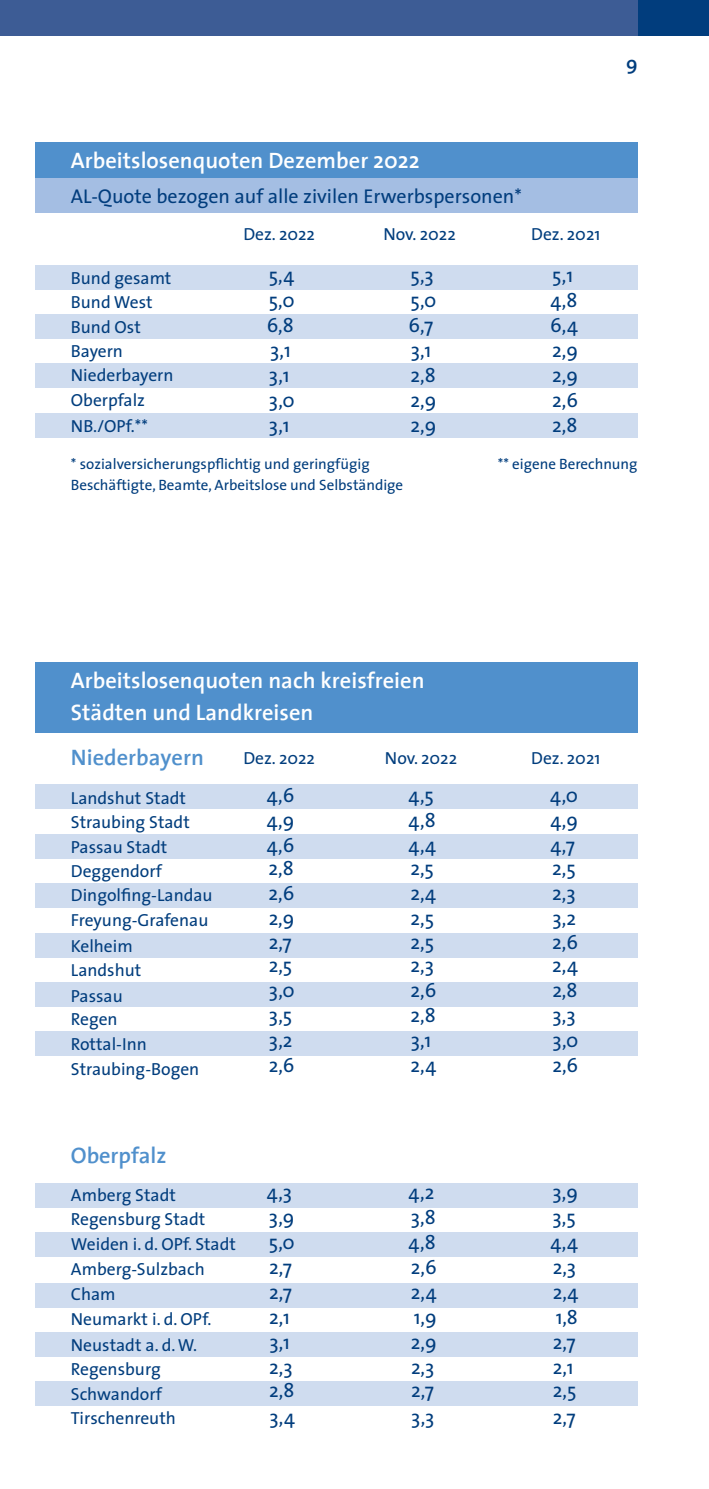
<style>
.page{position:relative;width:709px;height:1489px;background:#fff}
.page>*{position:absolute;margin:0;border:0;box-sizing:border-box;transform-origin:0 0}
.t1{font:600 22.5px/32px "The Sans";color:#fff}
.t2{font:600 22.5px "The Sans";color:#5090cc}
.t3{font:20px "The Sans";color:#013d7d}
.t4{font:600 20px "The Sans";color:#013d7d}
.t5{font:17.5px/25px "The Sans";color:#013d7d}
.t6{font:15px/21.2px "The Sans";color:#013d7d}
</style>
<div class="page">
<div style="left:0;top:0;width:709px;height:35px;background:#013d7d"></div>
<div style="left:0;top:0;width:638px;height:35px;background:#3d5c95"></div>
<div style="left:35px;top:177px;width:603px;height:36px;background:#a4bee3"></div>
<div style="left:35px;top:142px;width:603px;height:35px;background:#5090cc"></div>
<div style="left:35px;top:883px;width:603px;height:25px;background:#cfdcef"></div>
<div style="left:35px;top:1282px;width:603px;height:25px;background:#cfdcef"></div>
<div style="left:35px;top:1031px;width:603px;height:25px;background:#cfdcef"></div>
<div style="left:35px;top:833px;width:603px;height:25px;background:#cfdcef"></div>
<div style="left:35px;top:1231px;width:603px;height:25px;background:#cfdcef"></div>
<div style="left:35px;top:981px;width:603px;height:25px;background:#cfdcef"></div>
<div style="left:35px;top:1381px;width:603px;height:24px;background:#cfdcef"></div>
<div style="left:35px;top:932px;width:603px;height:25px;background:#cfdcef"></div>
<div style="left:35px;top:1332px;width:603px;height:24px;background:#cfdcef"></div>
<div style="left:35px;top:784px;width:603px;height:25px;background:#cfdcef"></div>
<div style="left:35px;top:1182px;width:603px;height:25px;background:#cfdcef"></div>
<div style="left:35px;top:661px;width:603px;height:71px;background:#5090cc"></div>
<div style="left:35px;top:363px;width:603px;height:25px;background:#cfdcef"></div>
<div style="left:35px;top:314px;width:603px;height:24px;background:#cfdcef"></div>
<div style="left:35px;top:413px;width:603px;height:25px;background:#cfdcef"></div>
<div style="left:35px;top:265px;width:603px;height:24px;background:#cfdcef"></div>
<p class="t4" style="left:626px;top:47px;width:13px">9</p>
<p class="t1" style="left:71px;top:143px;width:350px">Arbeitslosenquoten Dezember 2022</p>
<p class="t3" style="left:71px;top:180px;width:452px">AL-Quote bezogen auf alle zivilen Erwerbspersonen*</p>
<p class="t5" style="left:243px;top:221px;width:73px">Dez. 2022</p>
<p class="t5" style="left:383px;top:221px;width:74px">Nov. 2022</p>
<p class="t5" style="left:531px;top:221px;width:71px">Dez. 2021</p>
<p class="t5" style="left:71px;top:265px;width:102px">Bund gesamt<br>Bund West<br>Bund Ost</p>
<p class="t5" style="left:71px;top:338px;width:104px">Bayern<br>Niederbayern<br>Oberpfalz<br>NB./OPf.**</p>
<p class="t3" style="left:269px;top:258px;width:27px">5,4</p>
<p class="t3" style="left:410px;top:258px;width:25px">5,3</p>
<p class="t3" style="left:552px;top:258px;width:22px">5,1</p>
<p class="t3" style="left:269px;top:283px;width:27px">5,0</p>
<p class="t3" style="left:410px;top:283px;width:27px">5,0</p>
<p class="t3" style="left:550px;top:283px;width:29px">4,8</p>
<p class="t3" style="left:267px;top:308px;width:29px">6,8</p>
<p class="t3" style="left:408px;top:308px;width:26px">6,7</p>
<p class="t3" style="left:550px;top:308px;width:29px">6,4</p>
<p class="t3" style="left:270px;top:333px;width:22px">3,1</p>
<p class="t3" style="left:411px;top:333px;width:22px">3,1</p>
<p class="t3" style="left:552px;top:333px;width:27px">2,9</p>
<p class="t3" style="left:269px;top:358px;width:22px">3,1</p>
<p class="t3" style="left:410px;top:358px;width:27px">2,8</p>
<p class="t3" style="left:552px;top:358px;width:27px">2,9</p>
<p class="t3" style="left:269px;top:383px;width:27px">3,0</p>
<p class="t3" style="left:410px;top:383px;width:27px">2,9</p>
<p class="t3" style="left:552px;top:383px;width:27px">2,6</p>
<p class="t3" style="left:269px;top:408px;width:22px">3,1</p>
<p class="t3" style="left:410px;top:408px;width:27px">2,9</p>
<p class="t3" style="left:552px;top:408px;width:27px">2,8</p>
<p class="t6" style="left:71px;top:452px;width:334px">* sozialversicherungspflichtig und geringfügig<br>Beschäftigte, Beamte, Arbeitslose und Selbständige</p>
<p class="t6" style="left:498px;top:452px;width:141px">** eigene Berechnung</p>
<p class="t1" style="left:71px;top:663px;width:355px">Arbeitslosenquoten nach kreisfreien<br>Städten und Landkreisen</p>
<p class="t2" style="left:71px;top:738px;width:134px">Niederbayern</p>
<p class="t5" style="left:71px;top:784px;width:117px">Landshut Stadt</p>
<p class="t5" style="left:71px;top:809px;width:120px">Straubing Stadt</p>
<p class="t5" style="left:71px;top:834px;width:98px">Passau Stadt</p>
<p class="t5" style="left:71px;top:857px;width:93px">Deggendorf</p>
<p class="t5" style="left:71px;top:882px;width:143px">Dingolfing-Landau</p>
<p class="t5" style="left:71px;top:907px;width:139px">Freyung-Grafenau</p>
<p class="t5" style="left:71px;top:932px;width:63px">Kelheim</p>
<p class="t5" style="left:71px;top:957px;width:72px">Landshut</p>
<p class="t5" style="left:71px;top:982px;width:53px">Passau</p>
<p class="t5" style="left:71px;top:1005px;width:48px">Regen</p>
<p class="t5" style="left:71px;top:1030px;width:77px">Rottal-Inn</p>
<p class="t5" style="left:71px;top:1055px;width:130px">Straubing-Bogen</p>
<p class="t5" style="left:243px;top:744px;width:73px">Dez. 2022</p>
<p class="t5" style="left:385px;top:744px;width:74px">Nov. 2022</p>
<p class="t5" style="left:531px;top:744px;width:71px">Dez. 2021</p>
<p class="t3" style="left:267px;top:778px;width:29px">4,6</p>
<p class="t3" style="left:408px;top:778px;width:27px">4,5</p>
<p class="t3" style="left:550px;top:778px;width:29px">4,0</p>
<p class="t3" style="left:267px;top:803px;width:29px">4,9</p>
<p class="t3" style="left:408px;top:803px;width:29px">4,8</p>
<p class="t3" style="left:550px;top:803px;width:29px">4,9</p>
<p class="t3" style="left:267px;top:828px;width:29px">4,6</p>
<p class="t3" style="left:408px;top:828px;width:29px">4,4</p>
<p class="t3" style="left:550px;top:828px;width:26px">4,7</p>
<p class="t3" style="left:269px;top:851px;width:27px">2,8</p>
<p class="t3" style="left:410px;top:851px;width:25px">2,5</p>
<p class="t3" style="left:552px;top:851px;width:25px">2,5</p>
<p class="t3" style="left:269px;top:876px;width:27px">2,6</p>
<p class="t3" style="left:410px;top:876px;width:27px">2,4</p>
<p class="t3" style="left:552px;top:876px;width:25px">2,3</p>
<p class="t3" style="left:269px;top:901px;width:27px">2,9</p>
<p class="t3" style="left:410px;top:901px;width:25px">2,5</p>
<p class="t3" style="left:552px;top:901px;width:25px">3,2</p>
<p class="t3" style="left:269px;top:925px;width:24px">2,7</p>
<p class="t3" style="left:410px;top:925px;width:25px">2,5</p>
<p class="t3" style="left:552px;top:925px;width:27px">2,6</p>
<p class="t3" style="left:269px;top:948px;width:25px">2,5</p>
<p class="t3" style="left:410px;top:948px;width:25px">2,3</p>
<p class="t3" style="left:552px;top:948px;width:27px">2,4</p>
<p class="t3" style="left:269px;top:973px;width:27px">3,0</p>
<p class="t3" style="left:410px;top:973px;width:27px">2,6</p>
<p class="t3" style="left:552px;top:973px;width:27px">2,8</p>
<p class="t3" style="left:269px;top:998px;width:25px">3,5</p>
<p class="t3" style="left:410px;top:998px;width:27px">2,8</p>
<p class="t3" style="left:552px;top:998px;width:25px">3,3</p>
<p class="t3" style="left:269px;top:1023px;width:25px">3,2</p>
<p class="t3" style="left:411px;top:1023px;width:22px">3,1</p>
<p class="t3" style="left:552px;top:1023px;width:27px">3,0</p>
<p class="t3" style="left:269px;top:1048px;width:27px">2,6</p>
<p class="t3" style="left:410px;top:1048px;width:27px">2,4</p>
<p class="t3" style="left:552px;top:1048px;width:27px">2,6</p>
<p class="t2" style="left:71px;top:1136px;width:97px">Oberpfalz</p>
<p class="t5" style="left:71px;top:1181px;width:107px">Amberg Stadt</p>
<p class="t5" style="left:71px;top:1206px;width:136px">Regensburg Stadt</p>
<p class="t5" style="left:71px;top:1231px;width:167px">Weiden i. d. OPf. Stadt</p>
<p class="t5" style="left:71px;top:1256px;width:135px">Amberg-Sulzbach</p>
<p class="t5" style="left:71px;top:1280px;width:46px">Cham</p>
<p class="t5" style="left:71px;top:1305px;width:142px">Neumarkt i. d. OPf.</p>
<p class="t5" style="left:71px;top:1331px;width:128px">Neustadt a. d. W.</p>
<p class="t5" style="left:71px;top:1355px;width:91px">Regensburg</p>
<p class="t5" style="left:71px;top:1381px;width:93px">Schwandorf</p>
<p class="t5" style="left:71px;top:1404px;width:106px">Tirschenreuth</p>
<p class="t3" style="left:267px;top:1175px;width:27px">4,3</p>
<p class="t3" style="left:408px;top:1175px;width:27px">4,2</p>
<p class="t3" style="left:552px;top:1175px;width:27px">3,9</p>
<p class="t3" style="left:269px;top:1200px;width:27px">3,9</p>
<p class="t3" style="left:411px;top:1200px;width:26px">3,8</p>
<p class="t3" style="left:552px;top:1200px;width:25px">3,5</p>
<p class="t3" style="left:269px;top:1225px;width:27px">5,0</p>
<p class="t3" style="left:408px;top:1225px;width:29px">4,8</p>
<p class="t3" style="left:550px;top:1225px;width:29px">4,4</p>
<p class="t3" style="left:269px;top:1250px;width:24px">2,7</p>
<p class="t3" style="left:411px;top:1250px;width:27px">2,6</p>
<p class="t3" style="left:552px;top:1250px;width:25px">2,3</p>
<p class="t3" style="left:269px;top:1275px;width:24px">2,7</p>
<p class="t3" style="left:411px;top:1275px;width:27px">2,4</p>
<p class="t3" style="left:553px;top:1275px;width:27px">2,4</p>
<p class="t3" style="left:269px;top:1300px;width:22px">2,1</p>
<p class="t3" style="left:414px;top:1300px;width:24px">1,9</p>
<p class="t3" style="left:555px;top:1300px;width:24px">1,8</p>
<p class="t3" style="left:269px;top:1325px;width:22px">3,1</p>
<p class="t3" style="left:411px;top:1325px;width:27px">2,9</p>
<p class="t3" style="left:553px;top:1325px;width:24px">2,7</p>
<p class="t3" style="left:269px;top:1350px;width:25px">2,3</p>
<p class="t3" style="left:411px;top:1350px;width:25px">2,3</p>
<p class="t3" style="left:553px;top:1350px;width:22px">2,1</p>
<p class="t3" style="left:269px;top:1373px;width:27px">2,8</p>
<p class="t3" style="left:411px;top:1373px;width:24px">2,7</p>
<p class="t3" style="left:553px;top:1373px;width:25px">2,5</p>
<p class="t3" style="left:269px;top:1400px;width:27px">3,4</p>
<p class="t3" style="left:411px;top:1400px;width:25px">3,3</p>
<p class="t3" style="left:553px;top:1400px;width:24px">2,7</p>
</div>
